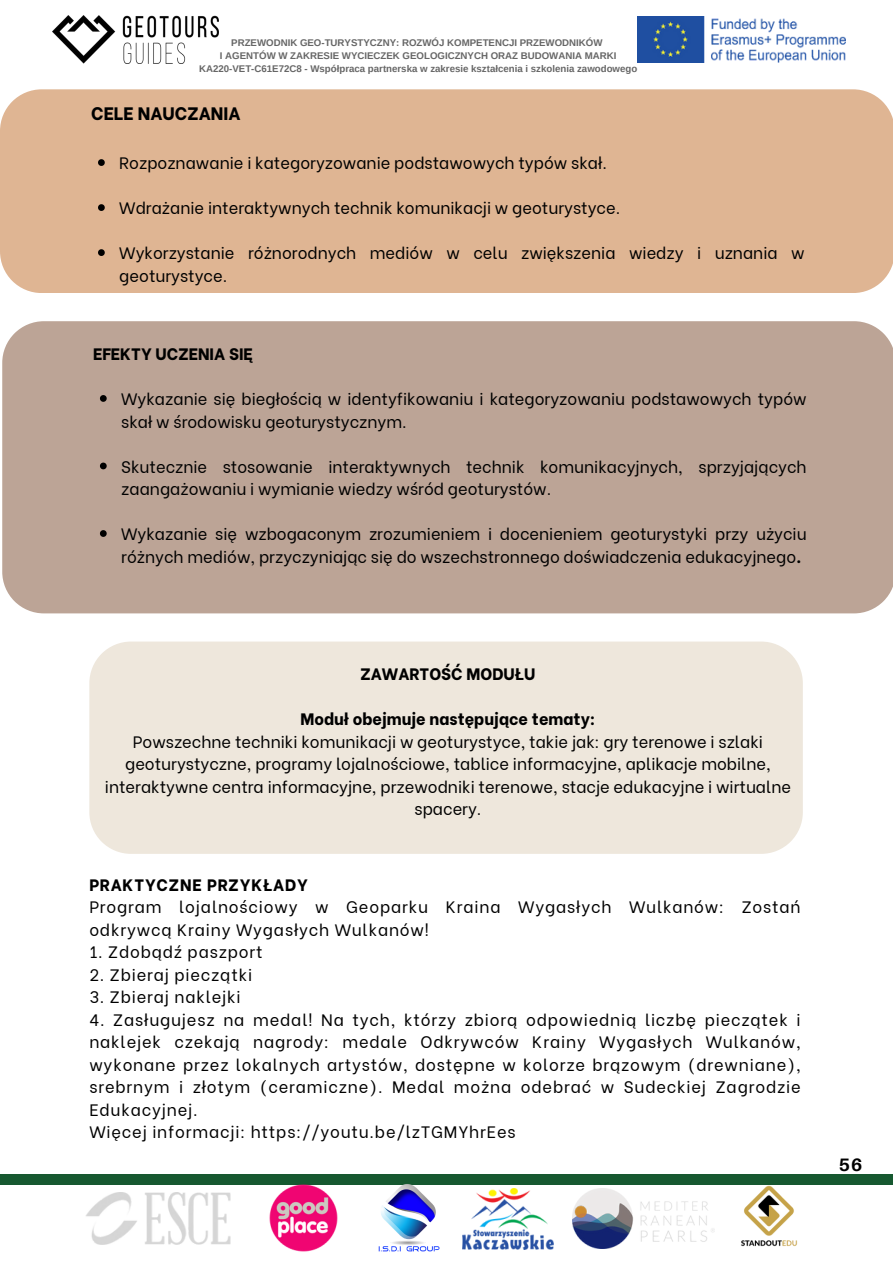
<style>
.page{position:relative;width:893px;height:1264px;background:#fff}
.page>*{position:absolute;margin:0;border:0;box-sizing:border-box;transform-origin:0 0}
.t1{font:800 18px "Be Vietnam";color:#000}
.t2{font:700 18px "Aileron";color:#000}
.t3{font:16.5px/22.5px "Be Vietnam";color:#000}
.t4{font:16.5px/22.5px "Be Vietnam";letter-spacing:.05em;color:#000}
.t5{font:800 16.5px "Be Vietnam";color:#000}
.t6{font:700 9.75px "Arimo";color:#666}
.s1{font-family:"Noto Sans"}
.s2{font-weight:800}
.s3{font-family:"Noto Sans";font-weight:700}
</style>
<div class="page">
<div style="left:0;top:1174px;width:892px;height:10px;background:#165830"></div>
<img style="left:86px;top:1192px;width:145px;height:52px">
<img style="left:265px;top:1184px;width:76px;height:68px">
<img style="left:374px;top:1184px;width:68px;height:68px">
<img style="left:462px;top:1188px;width:91px;height:60px">
<img style="left:572px;top:1188px;width:142px;height:60px">
<img style="left:721px;top:1184px;width:94px;height:63px">
<div style="left:0;top:89px;width:892px;height:204px;background:#dfb593"></div>
<div style="left:2px;top:321px;width:890px;height:292px;background:#bca496"></div>
<svg style="left:100px;top:395px;width:7px;height:7px"></svg>
<svg style="left:100px;top:462px;width:7px;height:7px"></svg>
<svg style="left:100px;top:530px;width:7px;height:7px"></svg>
<div style="left:89px;top:641px;width:713px;height:212px;background:#eee7dc"></div>
<svg style="left:98px;top:159px;width:7px;height:7px"></svg>
<svg style="left:98px;top:204px;width:7px;height:7px"></svg>
<svg style="left:98px;top:249px;width:7px;height:7px"></svg>
<img style="left:52px;top:15px;width:166px;height:49px">
<img style="left:637px;top:16px;width:208px;height:47px">
<p class="t6" style="left:231px;top:38px;width:373px">PRZEWODNIK GEO-TURYSTYCZNY: ROZWÓJ KOMPETENCJI PRZEWODNIKÓW</p>
<p class="t6" style="left:220px;top:50px;width:398px">I AGENTÓW W ZAKRESIE WYCIECZEK GEOLOGICZNYCH ORAZ BUDOWANIA MARKI</p>
<p class="t6" style="left:199px;top:63px;width:439px">KA220-VET-C61E72C8 - Współpraca partnerska w zakresie kształcenia i szkolenia zawodowego</p>
<p class="t1" style="left:91px;top:98px;width:151px">CELE NAUCZANIA</p>
<p class="t3" style="left:119px;top:150px;width:489px">Rozpoznawanie i kategoryzowanie podstawowych typów ska<span class="s1">ł</span>.</p>
<h1 class="t3" style="left:119px;top:195px;width:502px">Wdrażanie interaktywnych technik komunikacji w geoturystyce.</h1>
<h2 class="t3" style="left:119px;top:240px;width:686px">Wykorzystanie różnorodnych mediów w celu zwiększenia wiedzy i uznania w geoturystyce.</h2>
<p class="t5" style="left:93px;top:340px;width:161px">EFEKTY UCZENIA SIĘ</p>
<p class="t3" style="left:121px;top:386px;width:687px">Wykazanie się bieg<span class="s1">ł</span>ością w identyfikowaniu i kategoryzowaniu podstawowych typów ska<span class="s1">ł</span> w środowisku geoturystycznym.</p>
<p class="t3" style="left:121px;top:454px;width:686px">Skutecznie stosowanie interaktywnych technik komunikacyjnych, sprzyjających zaangażowaniu i wymianie wiedzy wśród geoturystów.</p>
<h1 class="t3" style="left:121px;top:521px;width:687px">Wykazanie się wzbogaconym zrozumieniem i docenieniem geoturystyki przy użyciu różnych mediów, przyczyniając się do wszechstronnego doświadczenia edukacyjnego<span class="s2">.</span></h1>
<h2 class="t5" style="left:360px;top:660px;width:176px">ZAWARTOŚĆ MODU<span class="s3">Ł</span>U</h2>
<p class="t3" style="left:105px;top:706px;width:687px;text-align:center"><span class="s2">Modu</span><span class="s3">ł</span> <span class="s2">obejmuje następujące tematy:<br></span>Powszechne techniki komunikacji w geoturystyce, takie jak: gry terenowe i szlaki geoturystyczne, programy lojalnościowe, tablice informacyjne, aplikacje mobilne, interaktywne centra informacyjne, przewodniki terenowe, stacje edukacyjne i wirtualne spacery.</p>
<p class="t4" style="left:89px;top:871px;width:712px"><span class="s2">PRAKTYCZNE PRZYK</span><span class="s3">Ł</span><span class="s2">ADY<br></span>Program lojalnościowy w Geoparku Kraina Wygas<span class="s1">ł</span>ych Wulkanów: Zostań odkrywcą Krainy Wygas<span class="s1">ł</span>ych Wulkanów!</p>
<p class="t4" style="left:89px;top:939px;width:175px">1. Zdobądź paszport</p>
<p class="t4" style="left:89px;top:961px;width:164px">2. Zbieraj pieczątki</p>
<p class="t4" style="left:89px;top:984px;width:153px">3. Zbieraj naklejki</p>
<p class="t4" style="left:89px;top:1006px;width:712px">4. Zas<span class="s1">ł</span>ugujesz na medal! Na tych, którzy zbiorą odpowiednią liczbę pieczątek i naklejek czekają nagrody: medale Odkrywców Krainy Wygas<span class="s1">ł</span>ych Wulkanów, wykonane przez lokalnych artystów, dostępne w kolorze brązowym (drewniane), srebrnym i z<span class="s1">ł</span>otym (ceramiczne). Medal można odebrać w Sudeckiej Zagrodzie Edukacyjnej.<br>Więcej informacji: https://youtu.be/lzTGMYhrEes</p>
<p class="t2" style="left:838px;top:1153px;width:25px">56</p>
</div>
